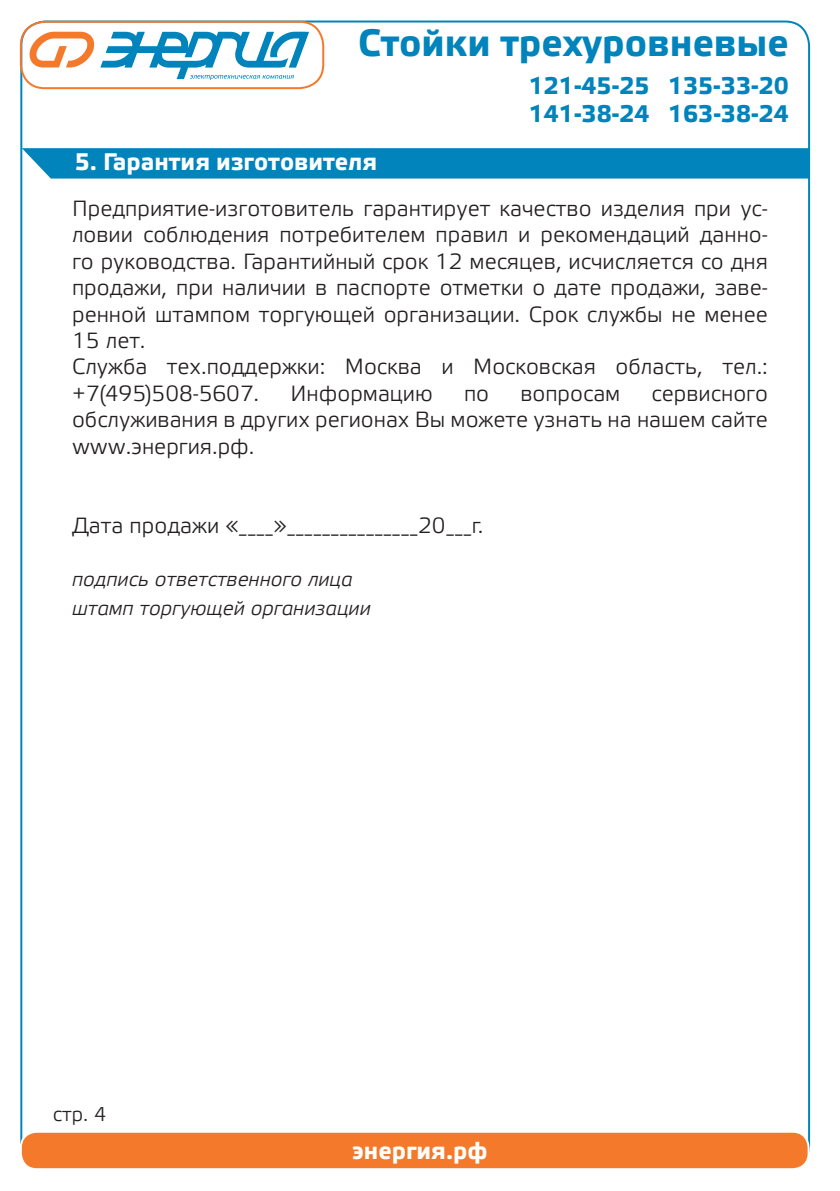
<style>
.page{position:relative;width:840px;height:1191px;background:#fff}
.page>*{position:absolute;margin:0;border:0;box-sizing:border-box;transform-origin:0 0}
.t1{font:700 38px "Etelka Text Pro";color:#0084bb}
.t2{font:700 24px/28.8px "Etelka Text Pro";color:#0084bb}
.t3{font:700 24px "Etelka Text Pro";color:#fff}
.t4{font:22px/26.4px "Etelka Light Pro";color:#231f20;text-align:justify}
.t5{font:italic 20px "Etelka Light Pro";color:#231f20}
.t6{font:20px "Etelka Light Pro";color:#231f20}
</style>
<div class="page">
<div style="left:21px;top:1131px;width:787px;height:38px;background:#f4792a;border-radius:16px"></div>
<div style="left:20px;top:1130px;width:789px;height:40px;border:2px solid #fff;border-radius:16px"></div>
<div style="left:20px;top:21px;width:304px;height:68px;border:2px solid #f4792a;border-radius:24px"></div>
<svg style="left:29px;top:32px;width:280px;height:48px"></svg>
<div style="left:22px;top:148px;width:787px;height:30px;background:#0084bb"></div>
<h1 class="t1" style="left:358px;top:22px;width:431px">Стойки трехуровневые</h1>
<p class="t2" style="left:528px;top:72px;width:261px">121-45-25 135-33-20<br>141-38-24 163-38-24</p>
<p class="t3" style="left:75px;top:148px;width:304px">5. Гарантия изготовителя</p>
<p class="t4" style="left:72px;top:197px;width:697px">Предприятие-изготовитель гарантирует качество изделия при ус&shy;ловии соблюдения потребителем правил и рекомендаций данно&shy;го руководства. Гарантийный срок 12 месяцев, исчисляется со дня продажи, при наличии в паспорте отметки о дате продажи, заве&shy;ренной штампом торгующей организации. Срок службы не менее 15 лет.</p>
<p class="t4" style="left:72px;top:355px;width:697px">Служба тех.поддержки: Москва и Московская область, тел.: +7(495)508-5607.</p>
<p class="t4" style="left:290px;top:381px;width:144px">Информацию</p>
<p class="t4" style="left:464px;top:381px;width:27px">по</p>
<p class="t4" style="left:520px;top:381px;width:101px">вопросам</p>
<p class="t4" style="left:72px;top:381px;width:697px;text-indent:579px">сервисного обслуживания в других регионах Вы можете узнать на нашем сайте www.энергия.рф.</p>
<p class="t4" style="left:72px;top:513px;width:412px">Дата продажи «____»_______________20___г.</p>
<p class="t5" style="left:72px;top:568px;width:282px">подпись ответственного лица</p>
<p class="t5" style="left:72px;top:597px;width:300px">штамп торгующей организации</p>
<p class="t6" style="left:53px;top:1103px;width:55px">стр. 4</p>
<p class="t3" style="left:352px;top:1137px;width:137px">энергия.рф</p>
</div>
